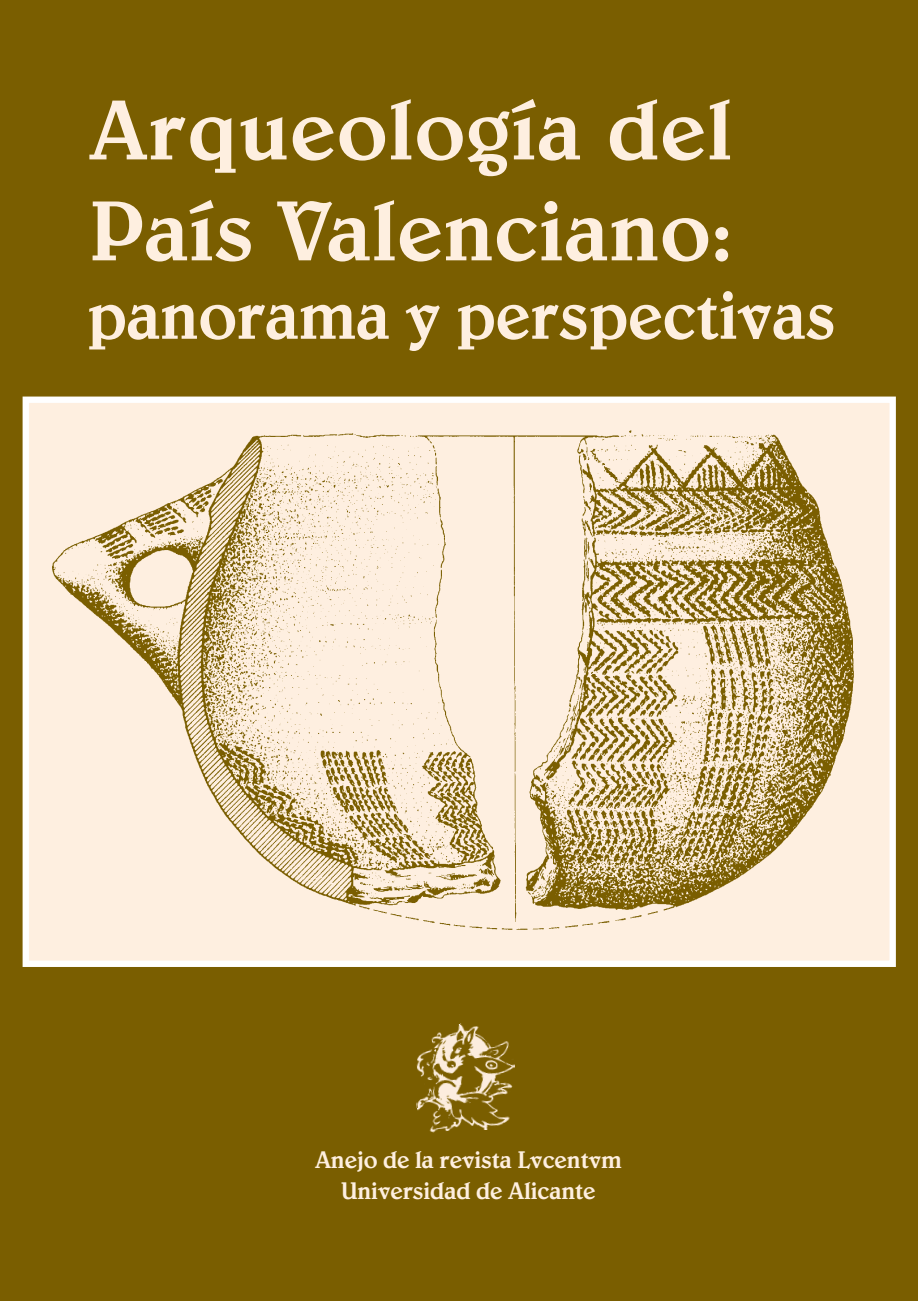
<style>
.page{position:relative;width:918px;height:1301px;background:#fff}
.page>*{position:absolute;margin:0;border:0;box-sizing:border-box;transform-origin:0 0}
.t1{font:500 86.17px/100.8px "Belwe";letter-spacing:.005em;color:#feefe0}
.t2{font:500 69.3px "Belwe";letter-spacing:-.005em;color:#feefe0;scale:.94 1}
.t3{font:500 24.3px/30.4px "Belwe";letter-spacing:-.01em;color:#feefe0;text-align:center;scale:.96 1}
</style>
<div class="page">
<div style="left:1px;top:0;width:917px;height:1300px;background:#7a5e00"></div>
<div style="left:23px;top:396px;width:873px;height:571px;background:#feefe0;border:6px solid #fff"></div>
<img style="left:416px;top:1023px;width:99px;height:110px">
<img style="left:53px;top:430px;width:801px;height:499px">
<h1 class="t1" style="left:89px;top:86px;width:645px">Arqueología del<br>País Valenciano:</h1>
<h2 class="t2" style="left:87px;top:290px;width:798px">panorama y perspectivas</h2>
<p class="t3" style="left:315px;top:1146px;width:321px">Anejo de la revista Lvcentvm<br>Universidad de Alicante</p>
</div>
